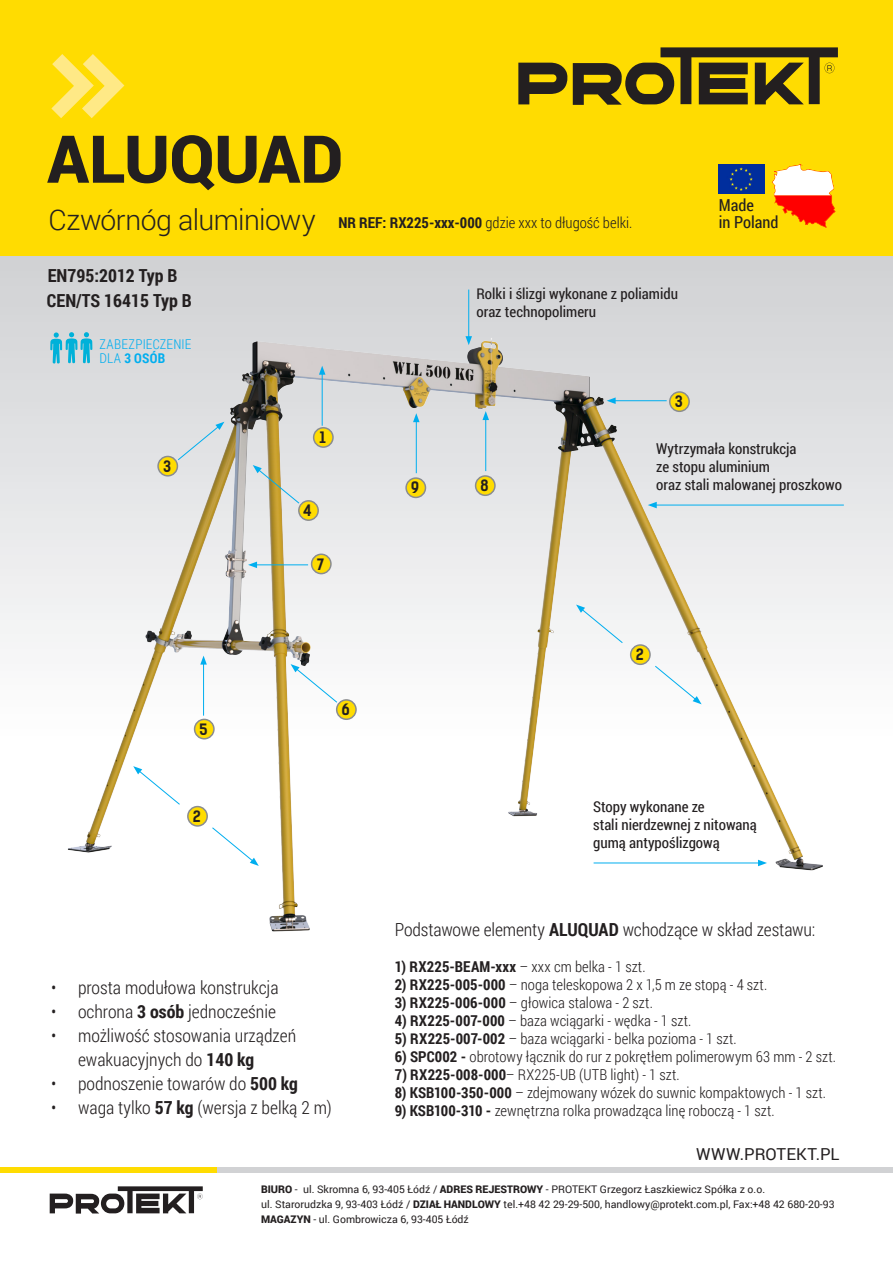
<style>
.page{position:relative;width:893px;height:1263px;background:#fff}
.page>*{position:absolute;margin:0;border:0;box-sizing:border-box;transform-origin:0 0}
.t1{font:900 66px "Roboto";letter-spacing:-.01em;color:#231f20}
.t2{font:300 28.5px "Roboto";letter-spacing:-.02em;color:#231f20}
.opis_produktu{font:300 18px/24px "Roboto Condensed";color:#231f20}
.norma{font:700 18px "Roboto Condensed";color:#231f20}
.t3{font:16.5px "Roboto";letter-spacing:.005em;color:#231f20}
.rys_wymiary_srodek{font:16.5px "Roboto Condensed";color:#231f20}
.opis_produktu-2{font:300 15px "Roboto Condensed";color:#231f20}
.norma-2{font:15px/18px "Roboto Condensed";color:#231f20}
.norma-3{font:300 15px "Roboto Condensed";color:#231f20}
.t4{font:700 15px "Kelson Sans";color:#231f20}
.zdjecia_opisy_srodek{font:300 13.5px "Roboto Condensed";letter-spacing:.015em;color:#00aeef}
.zdjecia_opisy_srodek-2{font:700 13.5px "Roboto Condensed";color:#00aeef}
.t5{font:10.5px "Roboto";color:#231f20}
.s1{font-weight:700}
.s2{font-weight:300}
.s3{font-weight:900}
</style>
<div class="page">
<svg style="left:0;top:255px;width:893px;height:387px;background:#d8d9d8"></svg>
<div style="left:0;top:0;width:893px;height:255px;background:#ffdc01"></div>
<img style="left:37px;top:318px;width:817px;height:614px">
<hr style="left:322px;top:372px;width:1px;height:53px;background:#00aeef">
<svg style="left:319px;top:366px;width:6px;height:9px"></svg>
<div style="left:314px;top:428px;width:19px;height:19px;background:#ffdc01;border-radius:50%"></div>
<div style="left:313px;top:427px;width:21px;height:21px;border:2px solid #8a8c8f;border-radius:50%"></div>
<div style="left:188px;top:806px;width:19px;height:20px;background:#ffdc01;border-radius:50%"></div>
<div style="left:187px;top:806px;width:21px;height:21px;border:2px solid #8a8c8f;border-radius:50%"></div>
<svg style="left:133px;top:766px;width:47px;height:38px"></svg>
<svg style="left:212px;top:827px;width:47px;height:39px"></svg>
<div style="left:158px;top:456px;width:19px;height:20px;background:#ffdc01;border-radius:50%"></div>
<div style="left:157px;top:456px;width:21px;height:21px;border:2px solid #8a8c8f;border-radius:50%"></div>
<svg style="left:178px;top:422px;width:46px;height:38px;background:#d6dee3"></svg>
<svg style="left:253px;top:465px;width:46px;height:38px;background:#cfceba"></svg>
<div style="left:299px;top:501px;width:19px;height:19px;background:#ffdc01;border-radius:50%"></div>
<div style="left:298px;top:500px;width:21px;height:21px;border:2px solid #8a8c8f;border-radius:50%"></div>
<hr style="left:203px;top:662px;width:1px;height:53px;background:#00aeef">
<svg style="left:200px;top:656px;width:7px;height:9px"></svg>
<div style="left:195px;top:719px;width:19px;height:20px;background:#ffdc01;border-radius:50%"></div>
<div style="left:194px;top:719px;width:21px;height:20px;border:2px solid #8a8c8f;border-radius:50%"></div>
<svg style="left:291px;top:664px;width:46px;height:38px"></svg>
<div style="left:337px;top:700px;width:19px;height:19px;background:#ffdc01;border-radius:50%"></div>
<div style="left:336px;top:699px;width:21px;height:21px;border:2px solid #8a8c8f;border-radius:50%"></div>
<hr style="left:255px;top:565px;width:53px;height:1px;background:#00aeef">
<svg style="left:248px;top:562px;width:9px;height:6px"></svg>
<div style="left:312px;top:554px;width:19px;height:20px;background:#ffdc01;border-radius:50%"></div>
<div style="left:311px;top:553px;width:21px;height:21px;border:2px solid #8a8c8f;border-radius:50%"></div>
<div style="left:631px;top:645px;width:19px;height:19px;background:#ffdc01;border-radius:50%"></div>
<div style="left:630px;top:644px;width:21px;height:21px;border:2px solid #8a8c8f;border-radius:50%"></div>
<svg style="left:576px;top:604px;width:46px;height:39px"></svg>
<svg style="left:655px;top:666px;width:47px;height:38px"></svg>
<div style="left:476px;top:476px;width:19px;height:19px;background:#ffdc01;border-radius:50%"></div>
<div style="left:475px;top:475px;width:21px;height:21px;border:2px solid #8a8c8f;border-radius:50%"></div>
<hr style="left:485px;top:418px;width:1px;height:53px;background:#00aeef">
<svg style="left:482px;top:411px;width:7px;height:9px"></svg>
<div style="left:670px;top:392px;width:19px;height:19px;background:#ffdc01;border-radius:50%"></div>
<div style="left:669px;top:391px;width:21px;height:21px;border:2px solid #8a8c8f;border-radius:50%"></div>
<hr style="left:613px;top:400px;width:53px;height:1px;background:#00aeef">
<svg style="left:607px;top:397px;width:9px;height:7px"></svg>
<div style="left:406px;top:478px;width:19px;height:19px;background:#ffdc01;border-radius:50%"></div>
<div style="left:405px;top:477px;width:21px;height:21px;border:2px solid #8a8c8f;border-radius:50%"></div>
<hr style="left:416px;top:420px;width:1px;height:53px;background:#00aeef">
<svg style="left:413px;top:413px;width:7px;height:9px"></svg>
<svg style="left:51px;top:54px;width:73px;height:64px"></svg>
<svg style="left:772px;top:164px;width:63px;height:64px"></svg>
<img style="left:719px;top:164px;width:46px;height:29px">
<svg style="left:50px;top:332px;width:42px;height:31px"></svg>
<hr style="left:654px;top:505px;width:189px;height:1px;background:#00aeef">
<svg style="left:648px;top:502px;width:9px;height:6px"></svg>
<hr style="left:468px;top:290px;width:1px;height:49px;background:#00aeef">
<svg style="left:465px;top:336px;width:7px;height:9px"></svg>
<hr style="left:594px;top:863px;width:166px;height:1px;background:#00aeef">
<svg style="left:758px;top:860px;width:9px;height:6px"></svg>
<svg style="left:518px;top:47px;width:320px;height:58px"></svg>
<div style="left:202px;top:1167px;width:691px;height:6px;background:#d1d2d4"></div>
<div style="left:0;top:1167px;width:217px;height:6px;background:#ffdc01"></div>
<svg style="left:50px;top:1186px;width:153px;height:27px"></svg>
<p class="t1" style="left:47px;top:113px;width:298px">ALUQUAD</p>
<p class="t2" style="left:49px;top:200px;width:269px">Czwórnóg aluminiowy</p>
<p class="norma-3" style="left:338px;top:212px;width:295px"><span class="s1">NR REF: RX225-xxx-000</span> gdzie xxx to długość belki.</p>
<p class="norma" style="left:48px;top:263px;width:131px">EN795:2012 Typ B</p>
<p class="norma" style="left:47px;top:288px;width:146px">CEN/TS 16415 Typ B</p>
<p class="zdjecia_opisy_srodek" style="left:99px;top:335px;width:93px">ZABEZPIECZENIE</p>
<p class="zdjecia_opisy_srodek-2" style="left:99px;top:348px;width:67px"><span class="s2">DLA</span> 3 OSÓB</p>
<p class="norma-2" style="left:476px;top:284px;width:203px">Rolki i ślizgi wykonane z poliamidu</p>
<p class="norma-2" style="left:476px;top:302px;width:121px">oraz technopolimeru</p>
<p class="t4" style="left:675px;top:392px;width:10px">3</p>
<p class="rys_wymiary_srodek" style="left:719px;top:194px;width:37px">Made</p>
<p class="rys_wymiary_srodek" style="left:719px;top:211px;width:61px">in Poland</p>
<p class="t4" style="left:163px;top:457px;width:10px">3</p>
<p class="t4" style="left:200px;top:720px;width:10px">5</p>
<p class="t4" style="left:193px;top:807px;width:10px">2</p>
<p class="t4" style="left:319px;top:428px;width:8px">1</p>
<p class="t4" style="left:304px;top:501px;width:10px">4</p>
<p class="t4" style="left:317px;top:555px;width:9px">7</p>
<p class="t4" style="left:341px;top:700px;width:10px">6</p>
<p class="opis_produktu" style="left:51px;top:975px;width:229px">• prosta modułowa konstrukcja</p>
<p class="opis_produktu" style="left:51px;top:999px;width:226px">• ochrona <span class="s1">3 osób</span> jednocześnie</p>
<p class="opis_produktu" style="left:78px;top:1023px;width:220px;text-indent:-27px">• możliwość stosowania urządzeń ewakuacyjnych do <span class="s1">140 kg</span></p>
<p class="opis_produktu" style="left:51px;top:1071px;width:248px">• podnoszenie towarów do <span class="s1">500 kg</span></p>
<p class="opis_produktu" style="left:51px;top:1095px;width:282px">• waga tylko <span class="s1">57 kg</span> (wersja z belką 2 m)</p>
<p class="t4" style="left:411px;top:479px;width:10px">9</p>
<p class="t4" style="left:480px;top:476px;width:10px">8</p>
<p class="norma-2" style="left:656px;top:439px;width:142px">Wytrzymała konstrukcja ze stopu aluminium</p>
<p class="norma-2" style="left:656px;top:475px;width:187px">oraz stali malowanej proszkowo</p>
<p class="t4" style="left:636px;top:645px;width:10px">2</p>
<p class="norma-2" style="left:593px;top:797px;width:113px">Stopy wykonane ze</p>
<p class="norma-2" style="left:593px;top:815px;width:165px">stali nierdzewnej z nitowaną</p>
<p class="norma-2" style="left:593px;top:833px;width:128px">gumą antypoślizgową</p>
<p class="opis_produktu" style="left:395px;top:917px;width:422px">Podstawowe elementy <span class="s1">ALUQUAD</span> wchodzące w skład zestawu:</p>
<p class="opis_produktu-2" style="left:395px;top:956px;width:252px"><span class="s1">1) RX225-BEAM-xxx</span> – xxx cm belka - 1 szt.</p>
<p class="opis_produktu-2" style="left:395px;top:974px;width:374px"><span class="s1">2) RX225-005-000</span> – noga teleskopowa 2 x 1,5 m ze stopą - 4 szt.</p>
<p class="opis_produktu-2" style="left:395px;top:992px;width:260px"><span class="s1">3) RX225-006-000</span> – głowica stalowa - 2 szt.</p>
<p class="opis_produktu-2" style="left:395px;top:1010px;width:298px"><span class="s1">4) RX225-007-000</span> – baza wciągarki - wędka - 1 szt.</p>
<p class="opis_produktu-2" style="left:395px;top:1028px;width:343px"><span class="s1">5) RX225-007-002</span> – baza wciągarki - belka pozioma - 1 szt.</p>
<p class="opis_produktu-2" style="left:395px;top:1046px;width:443px"><span class="s1">6) SPC002 -</span> obrotowy łącznik do rur z pokrętłem polimerowym 63 mm - 2 szt.</p>
<p class="opis_produktu-2" style="left:395px;top:1064px;width:286px"><span class="s1">7) RX225-008-000</span>– RX225-UB (UTB light) - 1 szt.</p>
<p class="opis_produktu-2" style="left:395px;top:1082px;width:433px"><span class="s1">8) KSB100-350-000</span> – zdejmowany wózek do suwnic kompaktowych - 1 szt.</p>
<p class="opis_produktu-2" style="left:395px;top:1100px;width:381px"><span class="s1">9) KSB100-310 -</span> zewnętrzna rolka prowadząca linę roboczą - 1 szt.</p>
<p class="t3" style="left:696px;top:1143px;width:145px">WWW.PROTEKT.PL</p>
<p class="t5" style="left:261px;top:1182px;width:506px"><span class="s3">BIURO</span> - ul. Skromna 6, 93-405 Łódź / <span class="s3">ADRES REJESTROWY</span> - PROTEKT Grzegorz Łaszkiewicz Spółka z o.o.</p>
<p class="t5" style="left:261px;top:1197px;width:575px">ul. Starorudzka 9, 93-403 Łódź / <span class="s3">DZIAŁ HANDLOWY</span> tel.+48 42 29-29-500, handlowy@protekt.com.pl, Fax:+48 42 680-20-93</p>
<p class="t5" style="left:261px;top:1212px;width:209px"><span class="s3">MAGAZYN</span> - ul. Gombrowicza 6, 93-405 Łódź</p>
</div>
